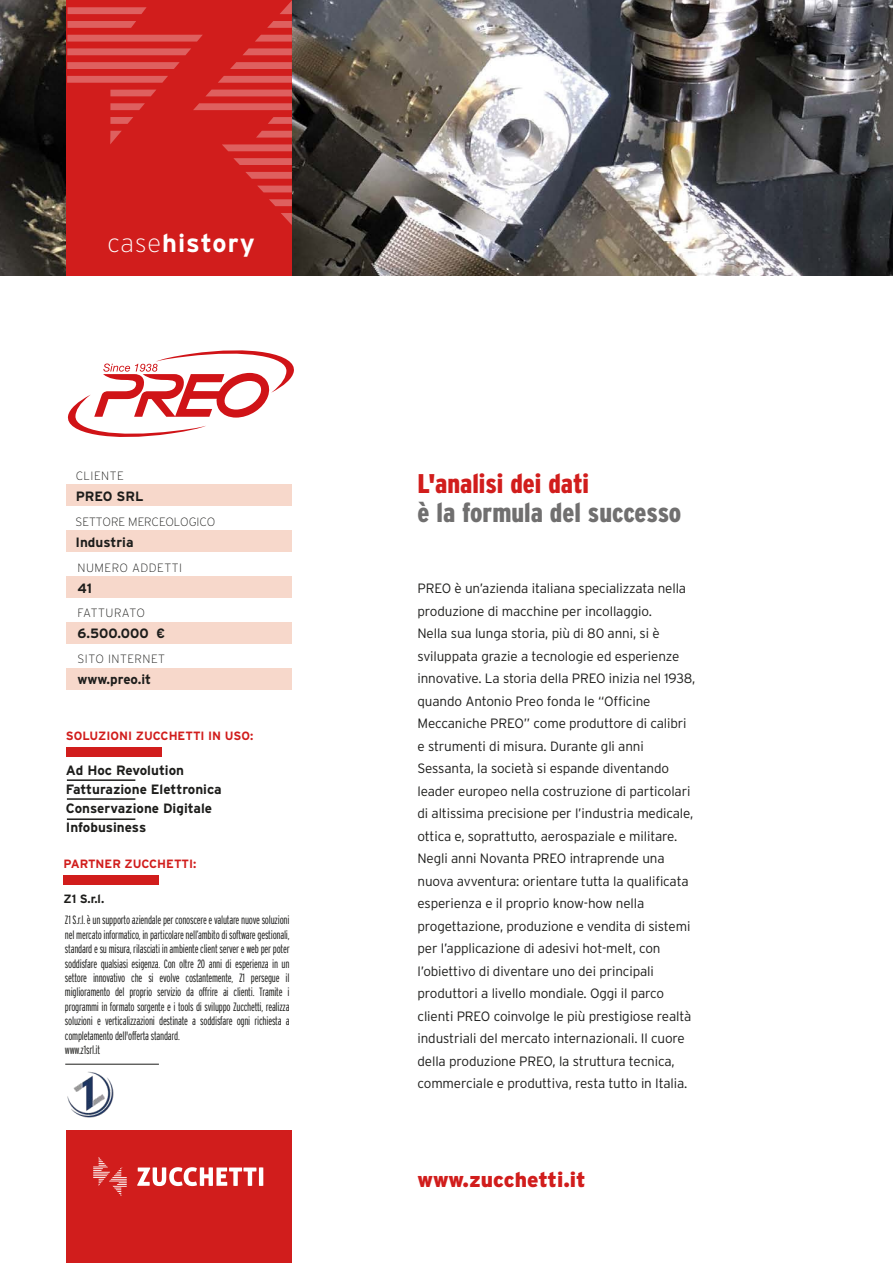
<style>
.page{position:relative;width:893px;height:1263px;background:#fff}
.page>*{position:absolute;margin:0;border:0;box-sizing:border-box;transform-origin:0 0}
.t1{font:900 27px "Interstate Condensed";color:#706f6f}
.t2{font:900 27px "Interstate Condensed";color:#d11d1c}
.t3{font:700 25.5px "Interstate";letter-spacing:.04em;color:#fff}
.t4{font:900 21px "Interstate";color:#d11d1c}
.t5{font:300 13.5px/22.5px "Interstate";letter-spacing:-.01em;color:#1d1d1b}
.t6{font:700 13.5px/19.2px "Interstate";color:#1d1d1b}
.t7{font:300 12px/14.4px "Interstate Compressed";letter-spacing:-.02em;color:#1d1d1b}
.t8{font:700 12px "Interstate";color:#d11d1c}
.t9{font:200 12px "Interstate";letter-spacing:.04em;color:#1d1d1b}
.t10{font:200 12px "Interstate";color:#1d1d1b}
.t11{font:200 12px "Interstate";letter-spacing:.02em;color:#1d1d1b}
.t12{font:700 12px "Interstate";color:#1d1d1b}
.s1{font-weight:200}
</style>
<div class="page">
<div style="left:67px;top:531px;width:225px;height:21px;background:#f7d8cb"></div>
<img style="left:0;top:0;width:893px;height:275px">
<div style="left:67px;top:0;width:225px;height:275px;background:#d11d1c"></div>
<div style="left:67px;top:1131px;width:225px;height:132px;background:#d11d1c"></div>
<div style="left:67px;top:576px;width:225px;height:21px;background:#f7d8cb"></div>
<div style="left:67px;top:622px;width:225px;height:22px;background:#f7d8cb"></div>
<div style="left:67px;top:668px;width:225px;height:22px;background:#f7d8cb"></div>
<div style="left:67px;top:485px;width:225px;height:21px;background:#f7d8cb"></div>
<svg style="left:137px;top:1167px;width:126px;height:19px"></svg>
<svg style="left:93px;top:1157px;width:34px;height:39px"></svg>
<svg style="left:255px;top:35px;width:37px;height:7px"></svg>
<svg style="left:243px;top:48px;width:49px;height:7px"></svg>
<svg style="left:267px;top:21px;width:25px;height:7px"></svg>
<svg style="left:67px;top:35px;width:136px;height:7px"></svg>
<svg style="left:67px;top:21px;width:69px;height:7px"></svg>
<svg style="left:67px;top:62px;width:113px;height:7px"></svg>
<svg style="left:280px;top:1px;width:12px;height:13px"></svg>
<svg style="left:110px;top:117px;width:23px;height:7px"></svg>
<svg style="left:230px;top:62px;width:62px;height:7px"></svg>
<svg style="left:256px;top:131px;width:36px;height:7px"></svg>
<svg style="left:222px;top:144px;width:70px;height:7px"></svg>
<svg style="left:268px;top:117px;width:24px;height:7px"></svg>
<svg style="left:193px;top:103px;width:99px;height:7px"></svg>
<svg style="left:218px;top:76px;width:74px;height:7px"></svg>
<svg style="left:245px;top:172px;width:47px;height:7px"></svg>
<svg style="left:206px;top:90px;width:86px;height:6px"></svg>
<svg style="left:281px;top:213px;width:11px;height:12px"></svg>
<svg style="left:67px;top:48px;width:124px;height:7px"></svg>
<svg style="left:110px;top:103px;width:35px;height:7px"></svg>
<svg style="left:269px;top:199px;width:23px;height:7px"></svg>
<svg style="left:67px;top:7px;width:80px;height:7px"></svg>
<svg style="left:110px;top:90px;width:46px;height:6px"></svg>
<svg style="left:258px;top:186px;width:34px;height:6px"></svg>
<svg style="left:67px;top:76px;width:101px;height:7px"></svg>
<svg style="left:110px;top:131px;width:12px;height:13px"></svg>
<svg style="left:233px;top:158px;width:59px;height:7px"></svg>
<div style="left:66px;top:747px;width:95px;height:10px;background:#d11d1c"></div>
<hr style="left:67px;top:779px;width:68px;height:2px;background:#1d1d1b">
<hr style="left:67px;top:798px;width:68px;height:2px;background:#1d1d1b">
<hr style="left:67px;top:818px;width:68px;height:2px;background:#1d1d1b">
<div style="left:63px;top:875px;width:96px;height:10px;background:#d11d1c"></div>
<hr style="left:65px;top:1064px;width:94px;height:1px;background:#1d1d1b">
<svg style="left:67px;top:350px;width:227px;height:87px"></svg>
<img style="left:65px;top:1063px;width:64px;height:68px">
<h2 class="t3" style="left:107px;top:229px;width:149px"><span class="s1">case</span>history</h2>
<p class="t9" style="left:76px;top:469px;width:50px">CLIENTE</p>
<p class="t6" style="left:76px;top:487px;width:69px">PREO SRL</p>
<p class="t10" style="left:75px;top:515px;width:141px">SETTORE MERCEOLOGICO</p>
<p class="t6" style="left:75px;top:532px;width:60px">Industria</p>
<p class="t9" style="left:78px;top:561px;width:106px">NUMERO ADDETTI</p>
<p class="t6" style="left:78px;top:578px;width:16px">41</p>
<p class="t11" style="left:78px;top:606px;width:69px">FATTURATO</p>
<p class="t6" style="left:78px;top:624px;width:89px">6.500.000 €</p>
<p class="t9" style="left:78px;top:652px;width:89px">SITO INTERNET</p>
<p class="t6" style="left:78px;top:669px;width:75px">www.preo.it</p>
<p class="t8" style="left:66px;top:729px;width:189px">SOLUZIONI ZUCCHETTI IN USO:</p>
<p class="t6" style="left:66px;top:760px;width:157px">Ad Hoc Revolution<br>Fatturazione Elettronica<br>Conservazione Digitale<br>Infobusiness</p>
<p class="t8" style="left:63px;top:857px;width:135px">PARTNER ZUCCHETTI:</p>
<p class="t12" style="left:63px;top:892px;width:42px">Z1 S.r.l.</p>
<p class="t7" style="left:65px;top:913px;width:226px">Z1 S.r.l. è un supporto aziendale per conoscere e valutare nuove soluzioni nel mercato informatico, in particolare nell’ambito di software gestionali, standard e su misura, rilasciati in ambiente client server e web per poter soddisfare qualsiasi esigenza. Con oltre 20 anni di esperienza in un settore innovativo che si evolve costantemente, Z1 persegue il miglioramento del proprio servizio da offrire ai clienti. Tramite i programmi in formato sorgente e i tools di sviluppo Zucchetti, realizza soluzioni e verticalizzazioni destinate a soddisfare ogni richiesta a completamento dell'offerta standard.<br>www.z1srl.it</p>
<h1 class="t2" style="left:417px;top:469px;width:173px">L'analisi dei dati</h1>
<h1 class="t1" style="left:417px;top:497px;width:265px">è la formula del successo</h1>
<p class="t5" style="left:417px;top:577px;width:279px">PREO è un’azienda italiana specializzata nella produzione di macchine per incollaggio.<br>Nella sua lunga storia, più di 80 anni, si è sviluppata grazie a tecnologie ed esperienze innovative. La storia della PREO inizia nel 1938, quando Antonio Preo fonda le “Officine Meccaniche PREO” come produttore di calibri e strumenti di misura. Durante gli anni Sessanta, la società si espande diventando leader europeo nella costruzione di particolari di altissima precisione per l’industria medicale, ottica e, soprattutto, aerospaziale e militare.<br>Negli anni Novanta PREO intraprende una nuova avventura: orientare tutta la qualificata esperienza e il proprio know-how nella progettazione, produzione e vendita di sistemi per l’applicazione di adesivi hot-melt, con l’obiettivo di diventare uno dei principali produttori a livello mondiale. Oggi il parco clienti PREO coinvolge le più prestigiose realtà industriali del mercato internazionali. Il cuore della produzione PREO, la struttura tecnica, commerciale e produttiva, resta tutto in Italia.</p>
<h3 class="t4" style="left:417px;top:1167px;width:170px">www.zucchetti.it</h3>
</div>
